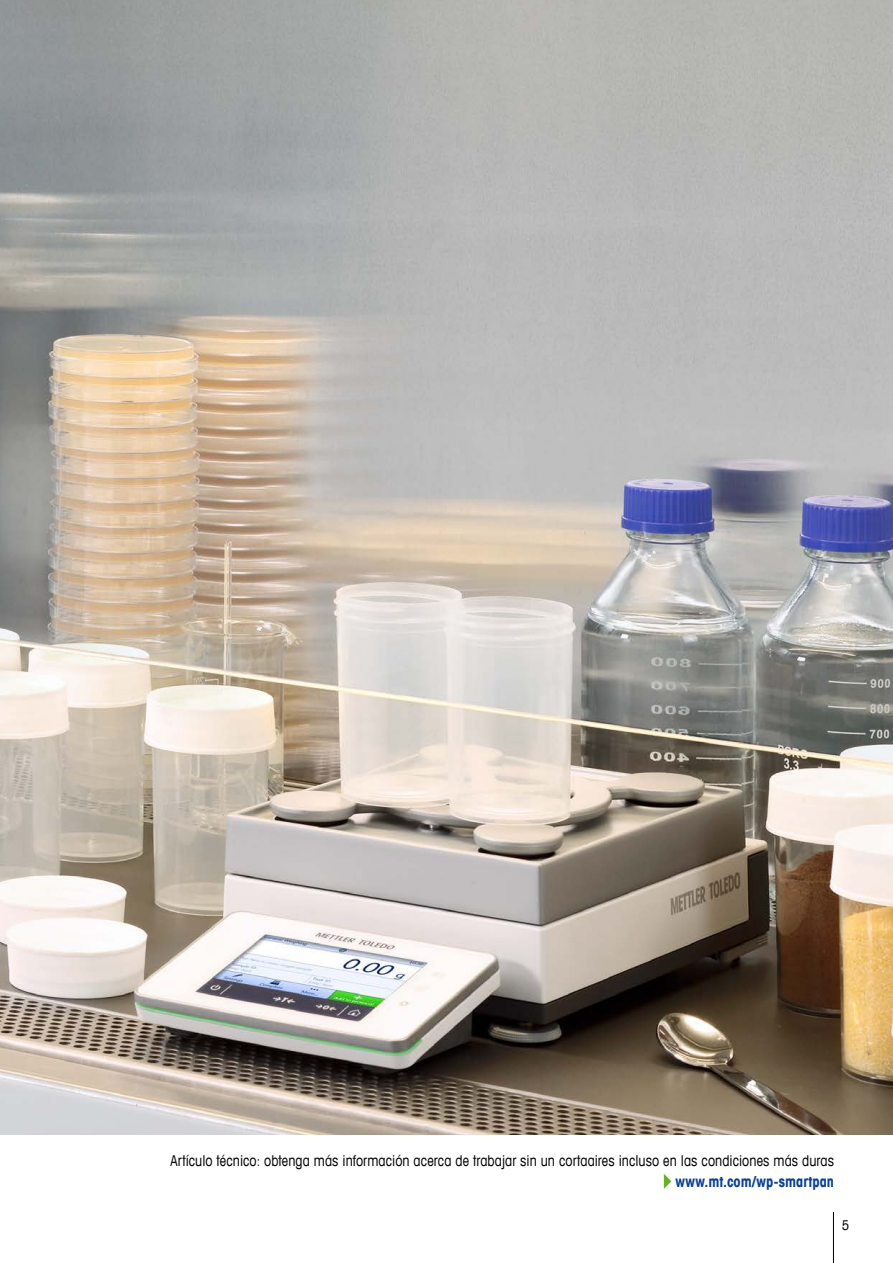
<style>
.page{position:relative;width:893px;height:1263px;background:#fff}
.page>*{position:absolute;margin:0;border:0;box-sizing:border-box;transform-origin:0 0}
.t1{font:condensed 15px "Avant Garde Com";letter-spacing:.005em;color:#000;scale:.95 1}
.t2{font:700 condensed 15px "Avant Garde Com";letter-spacing:.005em;color:#0b4195;scale:.95 1}
.t3{font:condensed 13.5px "Avant Garde Com";color:#000}
</style>
<div class="page">
<hr style="left:833px;top:1212px;width:1px;height:51px;background:#000">
<svg style="left:664px;top:1174px;width:7px;height:15px"></svg>
<img style="left:1px;top:0;width:892px;height:1134px">
<p class="t1" style="left:171px;top:1151px;width:700px">Artículo técnico: obtenga más información acerca de trabajar sin un cortaaires incluso en las condiciones más duras</p>
<p class="t2" style="left:675px;top:1172px;width:169px">www.mt.com/wp-smartpan</p>
<p class="t3" style="left:842px;top:1217px;width:9px">5</p>
</div>
